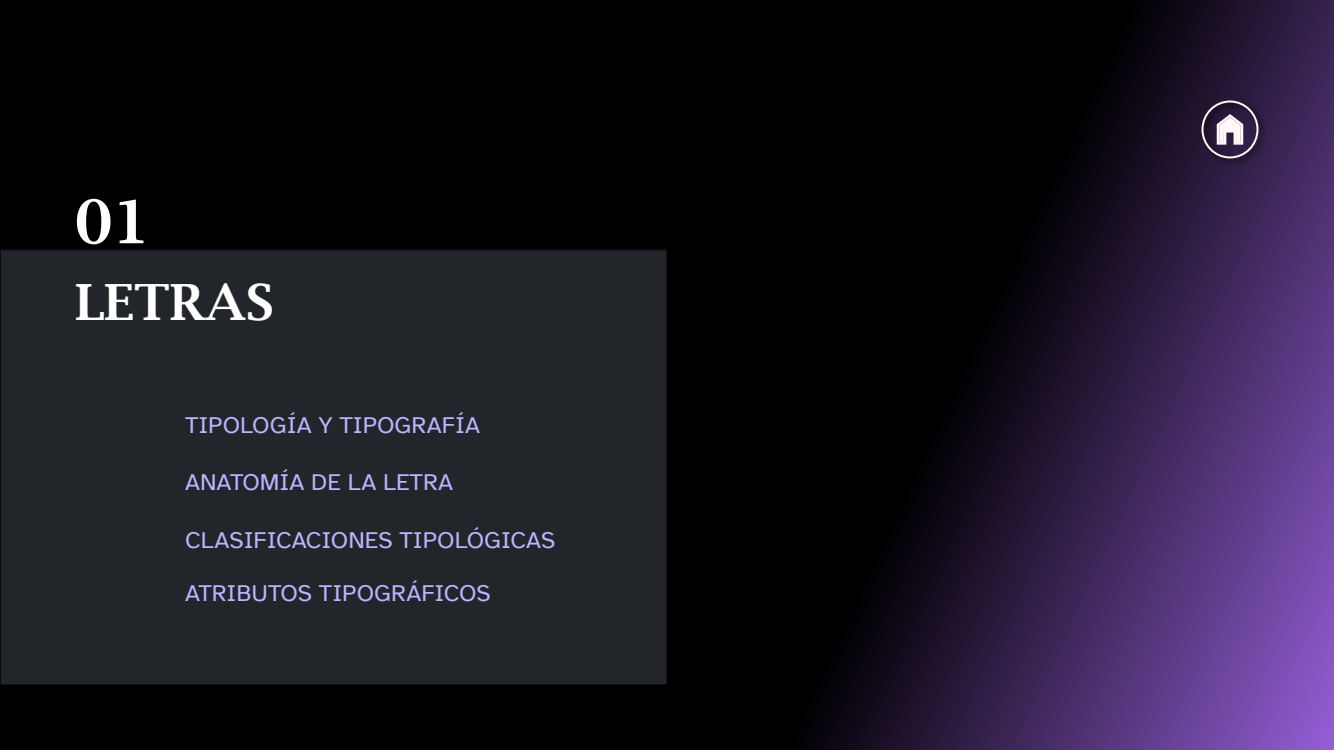
<style>
.page{position:relative;width:1334px;height:750px;background:#fff}
.page>*{position:absolute;margin:0;border:0;box-sizing:border-box;transform-origin:0 0}
.t1{font:600 60px "Lucida Bright";color:#fff}
.t2{font:600 50px "Lucida Bright";color:#fff}
.t3{font:24px "Atkinson Hyperlegible";color:#beb3ff}
</style>
<div class="page">
<img style="left:668px;top:0;width:666px;height:750px">
<div style="left:0;top:0;width:668px;height:750px;background:#000"></div>
<div style="left:0;top:250px;width:667px;height:435px;background:#22252a"></div>
<div style="left:1199px;top:98px;width:68px;height:69px;background:#000;opacity:.75"></div>
<div style="left:1202px;top:100px;width:56px;height:58px;border:2px solid #fefaf4;border-radius:50%"></div>
<svg style="left:1217px;top:114px;width:26px;height:31px"></svg>
<p class="t1" style="left:75px;top:188px;width:76px">01</p>
<p class="t2" style="left:75px;top:273px;width:200px">LETRAS</p>
<p class="t3" style="left:185px;top:411px;width:297px">TIPOLOGÍA Y TIPOGRAFÍA</p>
<p class="t3" style="left:185px;top:469px;width:270px">ANATOMÍA DE LA LETRA</p>
<p class="t3" style="left:185px;top:527px;width:372px">CLASIFICACIONES TIPOLÓGICAS</p>
<p class="t3" style="left:185px;top:579px;width:307px">ATRIBUTOS TIPOGRÁFICOS</p>
</div>
